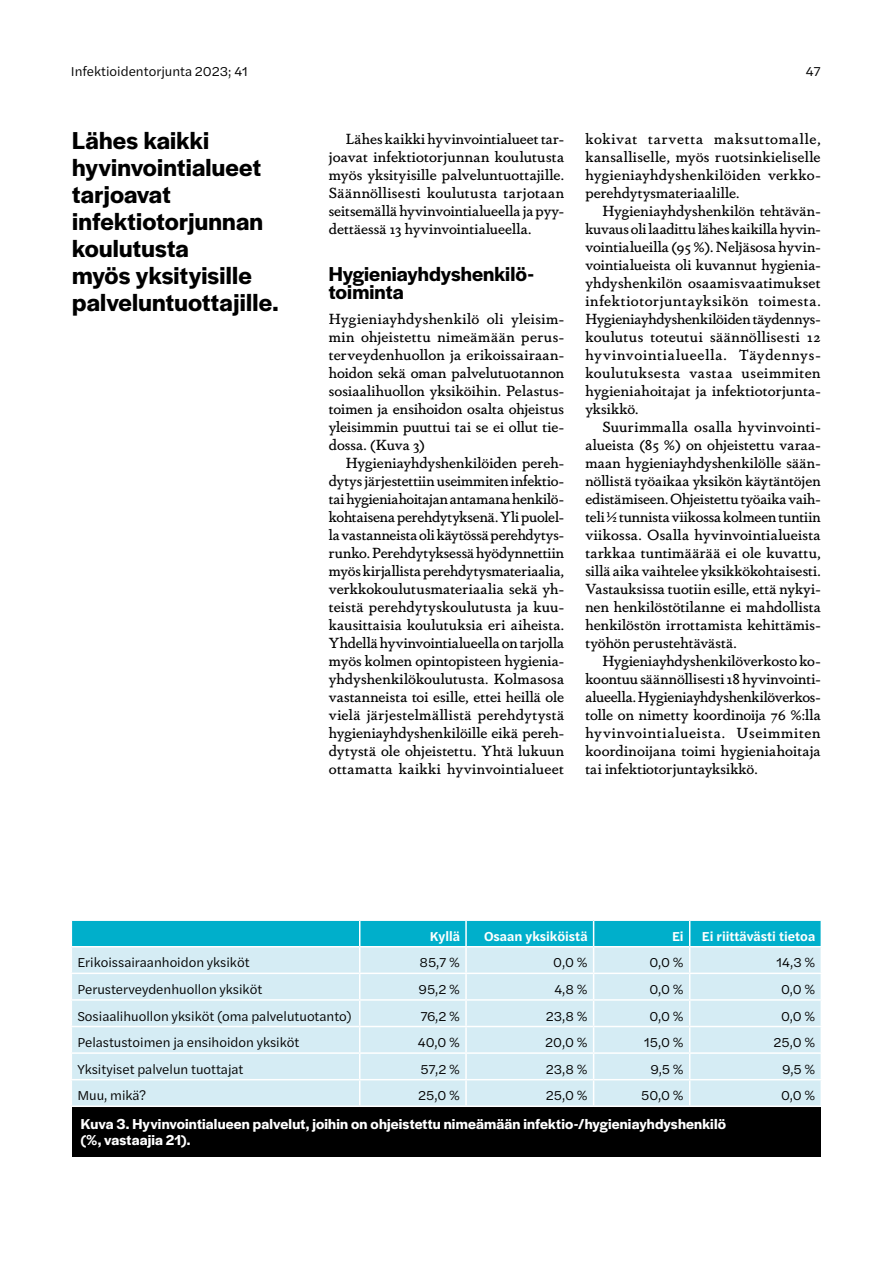
<style>
.page{position:relative;width:893px;height:1263px;background:#fff}
.page>*{position:absolute;margin:0;border:0;box-sizing:border-box;transform-origin:0 0}
.t1{font:600 25.5px/27px "Halyard Display";letter-spacing:.01em;color:#000}
.t2{font:600 21px/18px "Halyard Display";letter-spacing:.005em;color:#000}
.t3{font:600 15px/16.5px "Halyard Display";letter-spacing:.01em;color:#fff}
.t4{font:500 14.55px/18px "Dapifer";letter-spacing:.005em;color:#000;text-align:justify}
.t5{font:13.5px "Halyard Text";color:#000}
.t6{font:600 13.5px "Halyard Text";color:#fff}
</style>
<div class="page">
<div style="left:72px;top:1107px;width:749px;height:50px;background:#000"></div>
<svg style="left:72px;top:920px;width:749px;height:185px;background:#bae4ef"></svg>
<p class="t5" style="left:71px;top:62px;width:179px">Infektioidentorjunta 2023; 41</p>
<p class="t5" style="left:806px;top:62px;width:16px">47</p>
<h1 class="t1" style="left:72px;top:126px;width:208px">Lähes kaikki hyvinvointialueet tarjoavat infektiotorjunnan koulutusta<br>myös yksityisille palveluntuottajille.</h1>
<p class="t4" style="left:329px;top:129px;width:237px;text-indent:17px">Lähes kaikki hyvinvointialueet tar&shy;joavat infektiotorjunnan koulutusta myös yksityisille palveluntuottajille.<br>Säännöllisesti koulutusta tarjotaan seitsemällä hyvinvointialueella ja pyy&shy;dettäessä 13 hyvinvointialueella.</p>
<h2 class="t2" style="left:329px;top:263px;width:207px">Hygieniayhdyshenkilö&shy;toiminta</h2>
<p class="t4" style="left:329px;top:309px;width:237px">Hygieniayhdyshenkilö oli yleisim&shy;min ohjeistettu nimeämään perus&shy;terveydenhuollon ja erikoissairaan&shy;hoidon sekä oman palvelutuotannon sosiaalihuollon yksiköihin. Pelastus&shy;toimen ja ensihoidon osalta ohjeistus yleisimmin puuttui tai se ei ollut tie&shy;dossa. (Kuva 3)</p>
<p class="t4" style="left:329px;top:453px;width:237px;text-indent:17px">Hygieniayhdyshenkilöiden pereh&shy;dytys järjestettiin useimmiten infektio&shy;tai hygieniahoitajan antamana henkilö&shy;kohtaisena perehdytyksenä. Yli puolel&shy;la vastanneista oli käytössä perehdytys&shy;runko. Perehdytyksessä hyödynnettiin myös kirjallista perehdytysmateriaalia, verkkokoulutusmateriaalia sekä yh&shy;teistä perehdytyskoulutusta ja kuu&shy;kausittaisia koulutuksia eri aiheista.<br>Yhdellä hyvinvointialueella on tarjolla myös kolmen opintopisteen hygienia&shy;yhdyshenkilökoulutusta. Kolmasosa vastanneista toi esille, ettei heillä ole vielä järjestelmällistä perehdytystä hygieniayhdyshenkilöille eikä pereh&shy;dytystä ole ohjeistettu. Yhtä lukuun ottamatta kaikki hyvinvointialueet</p>
<p class="t4" style="left:585px;top:129px;width:237px">kokivat tarvetta maksuttomalle, kansalliselle, myös ruotsinkieliselle hygieniayhdyshenkilöiden verkko&shy;perehdytysmateriaalille.</p>
<p class="t4" style="left:585px;top:201px;width:237px;text-indent:17px">Hygieniayhdyshenkilön tehtävän&shy;kuvaus oli laadittu lähes kaikilla hyvin&shy;vointialueilla (95 %). Neljäsosa hyvin&shy;vointialueista oli kuvannut hygienia&shy;yhdyshenkilön osaamisvaatimukset infektiotorjuntayksikön toimesta.<br>Hygieniayhdyshenkilöiden täydennys&shy;koulutus toteutui säännöllisesti 12 hyvinvointialueella. Täydennys&shy;koulutuksesta vastaa useimmiten hygieniahoitajat ja infektiotorjunta&shy;yksikkö.</p>
<p class="t4" style="left:585px;top:417px;width:237px;text-indent:17px">Suurimmalla osalla hyvinvointi&shy;alueista (85 %) on ohjeistettu varaa&shy;maan hygieniayhdyshenkilölle sään&shy;nöllistä työaikaa yksikön käytäntöjen edistämiseen. Ohjeistettu työaika vaih&shy;teli ½ tunnista viikossa kolmeen tuntiin viikossa. Osalla hyvinvointialueista tarkkaa tuntimäärää ei ole kuvattu, sillä aika vaihtelee yksikkökohtaisesti.<br>Vastauksissa tuotiin esille, että nykyi&shy;nen henkilöstötilanne ei mahdollista henkilöstön irrottamista kehittämis&shy;työhön perustehtävästä.</p>
<p class="t4" style="left:585px;top:651px;width:237px;text-indent:17px">Hygieniayhdyshenkilöverkosto ko&shy;koontuu säännöllisesti 18 hyvinvointi&shy;alueella. Hygieniayhdyshenkilöverkos&shy;tolle on nimetty koordinoija 76 %:lla hyvinvointialueista. Useimmiten koordinoijana toimi hygieniahoitaja tai infektiotorjuntayksikkö.</p>
<p class="t6" style="left:430px;top:926px;width:32px">Kyllä</p>
<p class="t6" style="left:484px;top:926px;width:105px">Osaan yksiköistä</p>
<p class="t6" style="left:672px;top:926px;width:13px">Ei</p>
<p class="t6" style="left:702px;top:926px;width:115px">Ei riittävästi tietoa</p>
<p class="t5" style="left:77px;top:953px;width:174px">Erikoissairaanhoidon yksiköt</p>
<p class="t5" style="left:419px;top:953px;width:42px">85,7 %</p>
<p class="t5" style="left:553px;top:953px;width:36px">0,0 %</p>
<p class="t5" style="left:649px;top:953px;width:36px">0,0 %</p>
<p class="t5" style="left:776px;top:953px;width:40px">14,3 %</p>
<p class="t5" style="left:77px;top:979px;width:186px">Perusterveydenhuollon yksiköt</p>
<p class="t5" style="left:418px;top:979px;width:43px">95,2 %</p>
<p class="t5" style="left:554px;top:979px;width:35px">4,8 %</p>
<p class="t5" style="left:649px;top:979px;width:36px">0,0 %</p>
<p class="t5" style="left:781px;top:979px;width:36px">0,0 %</p>
<p class="t5" style="left:77px;top:1006px;width:276px">Sosiaalihuollon yksiköt (oma palvelutuotanto)</p>
<p class="t5" style="left:420px;top:1006px;width:41px">76,2 %</p>
<p class="t5" style="left:546px;top:1006px;width:43px">23,8 %</p>
<p class="t5" style="left:649px;top:1006px;width:36px">0,0 %</p>
<p class="t5" style="left:781px;top:1006px;width:36px">0,0 %</p>
<p class="t5" style="left:77px;top:1033px;width:224px">Pelastustoimen ja ensihoidon yksiköt</p>
<p class="t5" style="left:418px;top:1033px;width:44px">40,0 %</p>
<p class="t5" style="left:545px;top:1033px;width:44px">20,0 %</p>
<p class="t5" style="left:644px;top:1033px;width:41px">15,0 %</p>
<p class="t5" style="left:774px;top:1033px;width:43px">25,0 %</p>
<p class="t5" style="left:77px;top:1059px;width:168px">Yksityiset palvelun tuottajat</p>
<p class="t5" style="left:420px;top:1059px;width:41px">57,2 %</p>
<p class="t5" style="left:546px;top:1059px;width:43px">23,8 %</p>
<p class="t5" style="left:650px;top:1059px;width:35px">9,5 %</p>
<p class="t5" style="left:782px;top:1059px;width:35px">9,5 %</p>
<p class="t5" style="left:77px;top:1086px;width:70px">Muu, mikä?</p>
<p class="t5" style="left:418px;top:1086px;width:43px">25,0 %</p>
<p class="t5" style="left:546px;top:1086px;width:43px">25,0 %</p>
<p class="t5" style="left:641px;top:1086px;width:44px">50,0 %</p>
<p class="t5" style="left:781px;top:1086px;width:36px">0,0 %</p>
<p class="t3" style="left:81px;top:1114px;width:647px">Kuva 3. Hyvinvointialueen palvelut, joihin on ohjeistettu nimeämään infektio-/hygieniayhdyshenkilö (%, vastaajia 21).</p>
</div>
